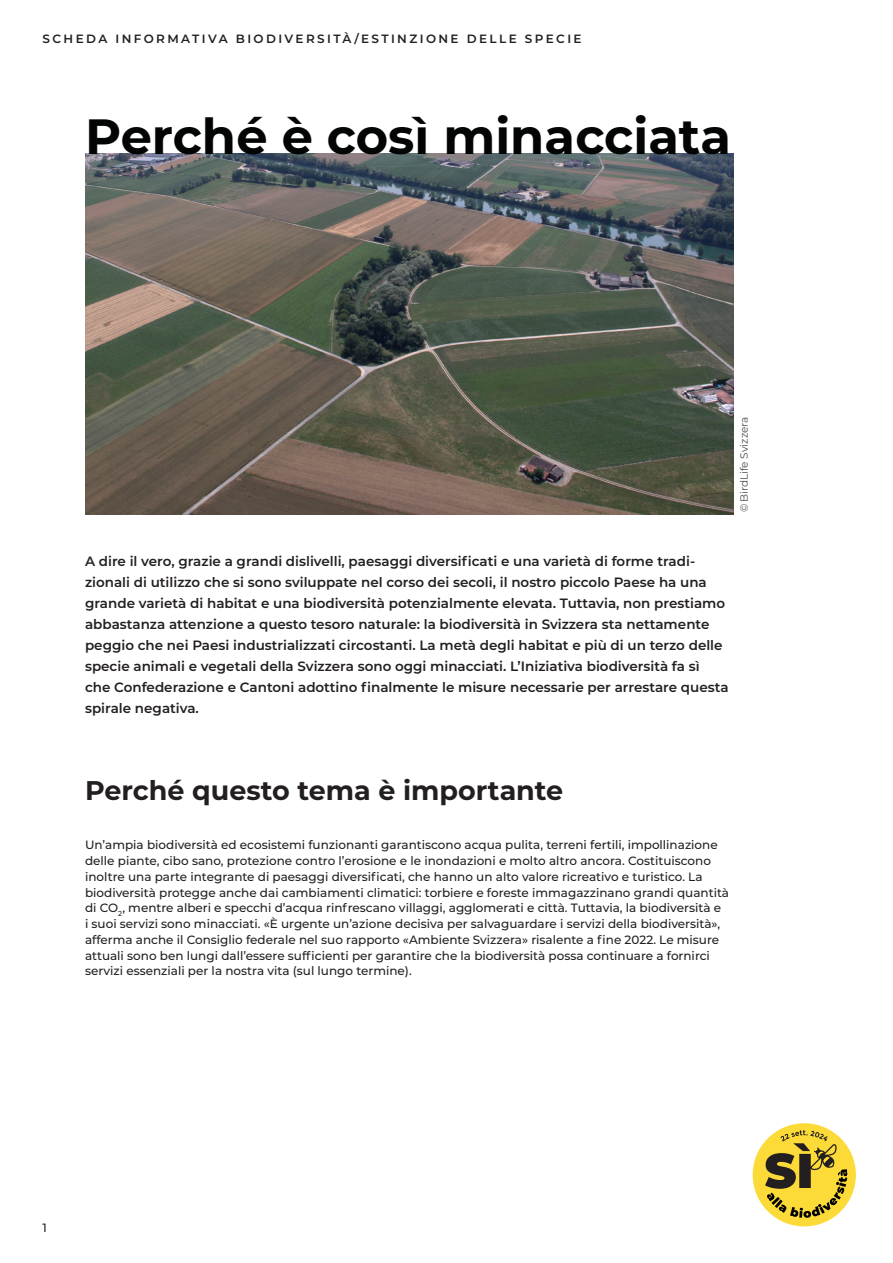
<style>
.page{position:relative;width:893px;height:1263px;background:#fff}
.page>*{position:absolute;margin:0;border:0;box-sizing:border-box;transform-origin:0 0}
.t1{font:700 49.5px "Montserrat";color:#030505}
.t2{font:700 27px "Montserrat";color:#231f20}
.t3{font:600 13.5px/21px "Montserrat";color:#231f20}
.t4{font:500 12px/15.8px "Montserrat";color:#231f20}
.t5{font:600 12px "Montserrat";letter-spacing:.2em;color:#231f20}
.t6{font:10.5px "Montserrat";color:#494a4b}
</style>
<div class="page">
<img style="left:85px;top:153px;width:648px;height:362px">
<div style="left:753px;top:1123px;width:103px;height:103px;background:#fcda37;border-radius:50%"></div>
<svg style="left:765px;top:1130px;width:82px;height:88px"></svg>
<p class="t5" style="left:43px;top:30px;width:541px">SCHEDA INFORMATIVA BIODIVERSITÀ/ESTINZIONE DELLE SPECIE</p>
<h1 class="t1" style="left:85px;top:101px;width:647px">Perché è così minacciata</h1>
<p class="t6" style="left:737px;top:512px;width:97px;rotate:-90deg">© BirdLife Svizzera</p>
<p class="t3" style="left:85px;top:550px;width:645px">A dire il vero, grazie a grandi dislivelli, paesaggi diversificati e una varietà di forme tradi&shy;zionali di utilizzo che si sono sviluppate nel corso dei secoli, il nostro piccolo Paese ha una grande varietà di habitat e una biodiversità potenzialmente elevata. Tuttavia, non prestiamo abbastanza attenzione a questo tesoro naturale: la biodiversità in Svizzera sta nettamente peggio che nei Paesi industrializzati circostanti. La metà degli habitat e più di un terzo delle specie animali e vegetali della Svizzera sono oggi minacciati. L’Iniziativa biodiversità fa sì<br>che Confederazione e Cantoni adottino finalmente le misure necessarie per arrestare questa spirale negativa.</p>
<h2 class="t2" style="left:85px;top:771px;width:480px">Perché questo tema è importante</h2>
<p class="t4" style="left:85px;top:837px;width:646px">Un’ampia biodiversità ed ecosistemi funzionanti garantiscono acqua pulita, terreni fertili, impollinazione delle piante, cibo sano, protezione contro l’erosione e le inondazioni e molto altro ancora. Costituiscono inoltre una parte integrante di paesaggi diversificati, che hanno un alto valore ricreativo e turistico. La biodiversità protegge anche dai cambiamenti climatici: torbiere e foreste immagazzinano grandi quantità di CO<sub>2</sub>, mentre alberi e specchi d’acqua rinfrescano villaggi, agglomerati e città. Tuttavia, la biodiversità e<br>i suoi servizi sono minacciati. «È urgente un’azione decisiva per salvaguardare i servizi della biodiversità», afferma anche il Consiglio federale nel suo rapporto «Ambiente Svizzera» risalente a fine 2022. Le misure attuali sono ben lungi dall’essere sufficienti per garantire che la biodiversità possa continuare a fornirci servizi essenziali per la nostra vita (sul lungo termine).</p>
<p class="t4" style="left:43px;top:1219px;width:6px">1</p>
</div>
